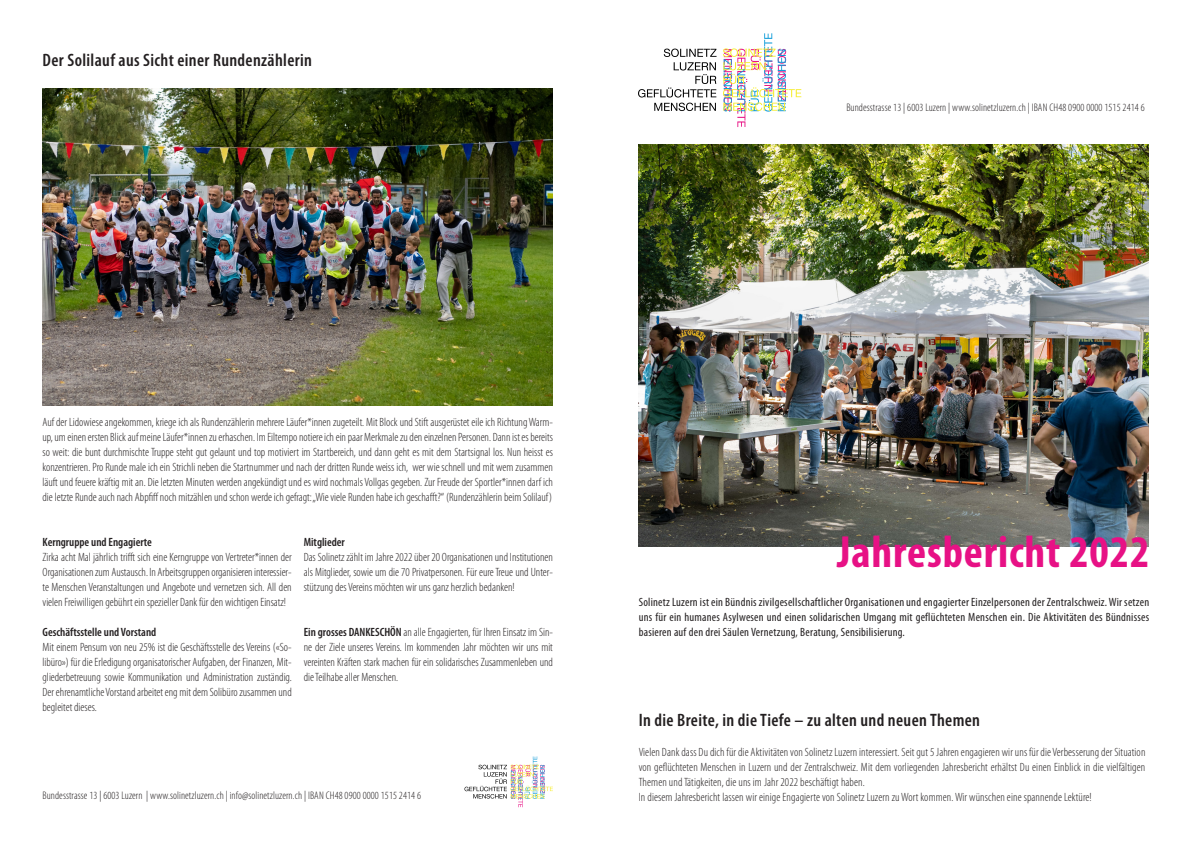
<style>
.page{position:relative;width:1191px;height:842px;background:#fff}
.page>*{position:absolute;margin:0;border:0;box-sizing:border-box;transform-origin:0 0}
.t1{font:700 condensed 45.3px "Myriad Pro";letter-spacing:.02em;color:#e71185}
.t2{font:600 condensed 18px "Myriad Pro";letter-spacing:.02em;color:#231f20}
.t3{font:300 condensed 12px/15px "Myriad Pro";letter-spacing:.01em;color:#231f20;text-align:justify}
.t4{font:condensed 12px/15px "Myriad Pro";letter-spacing:.02em;color:#231f20;text-align:justify}
.t5{font:600 condensed 12px "Myriad Pro";color:#231f20}
.t6{font:300 condensed 11px "Myriad Pro";letter-spacing:.01em;color:#231f20}
.s1{font-weight:600}
</style>
<div class="page">
<img style="left:639px;top:145px;width:509px;height:401px">
<svg style="left:638px;top:49px;width:78px;height:62px"></svg>
<img style="left:723px;top:33px;width:78px;height:94px">
<img style="left:464px;top:756px;width:89px;height:51px">
<img style="left:43px;top:88px;width:510px;height:317px">
<h2 class="t2" style="left:43px;top:49px;width:271px">Der Solilauf aus Sicht einer Rundenzählerin</h2>
<p class="t6" style="left:846px;top:101px;width:300px">Bundesstrasse 13 | 6003 Luzern | www.solinetzluzern.ch | IBAN CH48 0900 0000 1515 2414 6</p>
<p class="t3" style="left:43px;top:414px;width:512px">Auf der Lidowiese angekommen, kriege ich als Rundenzählerin mehrere Läufer*innen zugeteilt. Mit Block und Stift ausgerüstet eile ich Richtung Warm&shy;up, um einen ersten Blick auf meine Läufer*innen zu erhaschen. Im Eiltempo notiere ich ein paar Merkmale zu den einzelnen Personen. Dann ist es bereits so weit: die bunt durchmischte Truppe steht gut gelaunt und top motiviert im Startbereich, und dann geht es mit dem Startsignal los. Nun heisst es konzentrieren. Pro Runde male ich ein Strichli neben die Startnummer und nach der dritten Runde weiss ich, wer wie schnell und mit wem zusammen läuft und feuere kräftig mit an. Die letzten Minuten werden angekündigt und es wird nochmals Vollgas gegeben. Zur Freude der Sportler*innen darf ich die letzte Runde auch nach Abpfiff noch mitzählen und schon werde ich gefragt: „Wie viele Runden habe ich geschafft?“ (Rundenzählerin beim Solilauf)</p>
<p class="t5" style="left:304px;top:535px;width:43px">Mitglieder</p>
<p class="t3" style="left:304px;top:549px;width:251px">Das Solinetz zählt im Jahre 2022 über 20 Organisationen und Institutionen als Mitglieder, sowie um die 70 Privatpersonen. Für eure Treue und Unter&shy;stützung des Vereins möchten wir uns ganz herzlich bedanken!</p>
<p class="t3" style="left:304px;top:624px;width:251px"><span class="s1">Ein grosses DANKESCHÖN</span> an alle Engagierten, für Ihren Einsatz im Sin&shy;ne der Ziele unseres Vereins. Im kommenden Jahr möchten wir uns mit vereinten Kräften stark machen für ein solidarisches Zusammenleben und die Teilhabe aller Menschen.</p>
<p class="t5" style="left:43px;top:535px;width:111px">Kerngruppe und Engagierte</p>
<p class="t3" style="left:43px;top:549px;width:251px">Zirka acht Mal jährlich trifft sich eine Kerngruppe von Vertreter*innen der Organisationen zum Austausch. In Arbeitsgruppen organisieren interessier&shy;te Menschen Veranstaltungen und Angebote und vernetzen sich. All den vielen Freiwilligen gebührt ein spezieller Dank für den wichtigen Einsatz!</p>
<p class="t5" style="left:43px;top:625px;width:115px">Geschäftsstelle und Vorstand</p>
<p class="t3" style="left:43px;top:639px;width:251px">Mit einem Pensum von neu 25% ist die Geschäftsstelle des Vereins («So&shy;libüro») für die Erledigung organisatorischer Aufgaben, der Finanzen, Mit&shy;gliederbetreuung sowie Kommunikation und Administration zuständig.<br>Der ehrenamtliche Vorstand arbeitet eng mit dem Solibüro zusammen und begleitet dieses.</p>
<p class="t6" style="left:43px;top:789px;width:380px">Bundesstrasse 13 | 6003 Luzern | www.solinetzluzern.ch | info@solinetzluzern.ch | IBAN CH48 0900 0000 1515 2414 6</p>
<h1 class="t1" style="left:837px;top:524px;width:314px">Jahresbericht 2022</h1>
<p class="t4" style="left:639px;top:594px;width:512px">Solinetz Luzern ist ein Bündnis zivilgesellschaftlicher Organisationen und engagierter Einzelpersonen der Zentralschweiz. Wir setzen uns für ein humanes Asylwesen und einen solidarischen Umgang mit geflüchteten Menschen ein. Die Aktivitäten des Bündnisses basieren auf den drei Säulen Vernetzung, Beratung, Sensibilisierung.</p>
<h2 class="t2" style="left:639px;top:709px;width:343px">In die Breite, in die Tiefe – zu alten und neuen Themen</h2>
<p class="t3" style="left:639px;top:744px;width:508px;text-align:left">Vielen Dank dass Du dich für die Aktivitäten von Solinetz Luzern interessiert. Seit gut 5 Jahren engagieren wir uns für die Verbesserung der Situation von geflüchteten Menschen in Luzern und der Zentralschweiz. Mit dem vorliegenden Jahresbericht erhältst Du einen Einblick in die vielfältigen Themen und Tätigkeiten, die uns im Jahr 2022 beschäftigt haben.<br>In diesem Jahresbericht lassen wir einige Engagierte von Solinetz Luzern zu Wort kommen. Wir wünschen eine spannende Lektüre!</p>
</div>
